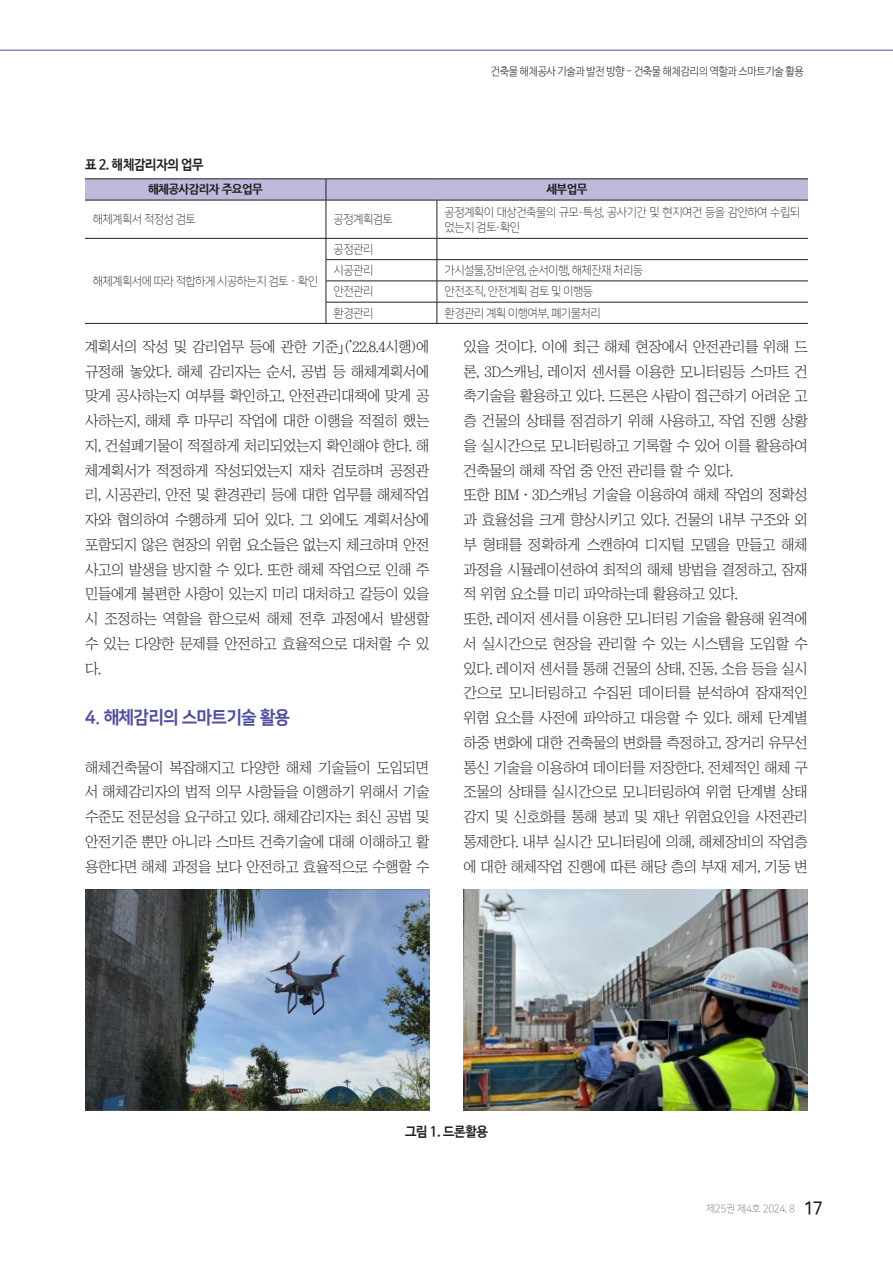
<style>
.page{position:relative;width:893px;height:1263px;background:#fff}
.page>*{position:absolute;margin:0;border:0;box-sizing:border-box;transform-origin:0 0}
._1{font:18px "Nanum Square EB";letter-spacing:-.04em;color:#504fa1;scale:.95 1}
.본문{font:14.7px/24.8px "Chosunilbo NM";letter-spacing:-.025em;color:#231f20;text-align:justify}
.그림제목{font:700 13.5px "Nanum Barun Gothic";letter-spacing:-.025em;color:#231f20;scale:.95 1}
.표본문{font:12px/15px "Nanum Square L";letter-spacing:-.05em;color:#231f20;scale:.95 1}
.표본문제목{font:800 12px "Nanum Gothic";letter-spacing:-.05em;color:#231f20;scale:.95 1}
.오른쪽_하시라{font:300 11.25px "Nanum Barun Gothic";letter-spacing:-.035em;color:#231f20;scale:.93 1}
.t1{font:10.5px "Nanum Square L";letter-spacing:-.025em;color:#6c6d70;scale:.95 1}
.s1{font-family:"Nanum Square B";font-size:18px;color:#231f20}
</style>
<div class="page">
<hr style="left:0;top:50px;width:893px;height:1px;background:#8781bd">
<svg style="left:85px;top:179px;width:723px;height:21px;background:#b8b5d5"></svg>
<hr style="left:437px;top:179px;width:371px;height:1px;background:#231f20">
<hr style="left:85px;top:200px;width:241px;height:1px;background:#231f20">
<hr style="left:326px;top:200px;width:111px;height:1px;background:#231f20">
<hr style="left:326px;top:200px;width:1px;height:38px;background:#231f20">
<hr style="left:437px;top:200px;width:371px;height:1px;background:#231f20">
<hr style="left:437px;top:200px;width:1px;height:38px;background:#231f20">
<hr style="left:85px;top:238px;width:241px;height:1px;background:#231f20">
<hr style="left:85px;top:323px;width:241px;height:1px;background:#231f20">
<hr style="left:326px;top:238px;width:111px;height:1px;background:#231f20">
<hr style="left:437px;top:238px;width:371px;height:1px;background:#231f20">
<hr style="left:326px;top:259px;width:111px;height:1px;background:#231f20">
<hr style="left:437px;top:259px;width:371px;height:1px;background:#231f20">
<hr style="left:326px;top:281px;width:111px;height:1px;background:#231f20">
<hr style="left:437px;top:281px;width:371px;height:1px;background:#231f20">
<hr style="left:326px;top:302px;width:111px;height:1px;background:#231f20">
<svg style="left:326px;top:239px;width:1px;height:84px"></svg>
<hr style="left:437px;top:302px;width:371px;height:1px;background:#231f20">
<svg style="left:437px;top:239px;width:1px;height:84px"></svg>
<hr style="left:326px;top:323px;width:111px;height:1px;background:#231f20">
<hr style="left:437px;top:323px;width:371px;height:1px;background:#231f20">
<img style="left:85px;top:889px;width:344px;height:221px">
<img style="left:463px;top:889px;width:345px;height:221px">
<p class="그림제목" style="left:85px;top:157px;width:126px">표 2. 해체감리자의 업무</p>
<p class="오른쪽_하시라" style="left:491px;top:66px;width:338px">건축물 해체공사 기술과 발전 방향 - 건축물 해체감리의 역할과 스마트기술 활용</p>
<p class="표본문제목" style="left:148px;top:183px;width:122px">해체공사감리자 주요업무</p>
<p class="표본문제목" style="left:546px;top:183px;width:45px">세부업무</p>
<p class="표본문" style="left:93px;top:212px;width:110px">해체계획서 적정성 검토</p>
<p class="표본문" style="left:334px;top:212px;width:64px">공정계획검토</p>
<p class="표본문" style="left:445px;top:204px;width:376px">공정계획이 대상건축물의 규모·특성, 공사기간 및 현지여건 등을 감안하여 수립되 었는지 검토·확인</p>
<p class="표본문" style="left:93px;top:274px;width:239px">해체계획서에 따라 적합하게 시공하는지 검토ㆍ확인</p>
<p class="표본문" style="left:334px;top:242px;width:43px">공정관리</p>
<p class="표본문" style="left:334px;top:263px;width:43px">시공관리</p>
<p class="표본문" style="left:445px;top:263px;width:211px">가시설물,장비운영, 순서이행, 해체잔재 처리등</p>
<p class="표본문" style="left:334px;top:284px;width:43px">안전관리</p>
<p class="표본문" style="left:445px;top:284px;width:158px">안전조직, 안전계획 검토 및 이행등</p>
<p class="표본문" style="left:334px;top:306px;width:43px">환경관리</p>
<p class="표본문" style="left:445px;top:306px;width:166px">환경관리 계획 이행여부, 폐기물처리</p>
<p class="본문" style="left:85px;top:334px;width:346px">계획서의 작성 및 감리업무 등에 관한 기준｣(’22.8.4시행)에 규정해 놓았다. 해체 감리자는 순서, 공법 등 해체계획서에 맞게 공사하는지 여부를 확인하고, 안전관리대책에 맞게 공 사하는지, 해체 후 마무리 작업에 대한 이행을 적절히 했는 지, 건설폐기물이 적절하게 처리되었는지 확인해야 한다. 해 체계획서가 적정하게 작성되었는지 재차 검토하며 공정관 리, 시공관리, 안전 및 환경관리 등에 대한 업무를 해체작업 자와 협의하여 수행하게 되어 있다. 그 외에도 계획서상에 포함되지 않은 현장의 위험 요소들은 없는지 체크하며 안전 사고의 발생을 방지할 수 있다. 또한 해체 작업으로 인해 주 민들에게 불편한 사항이 있는지 미리 대처하고 갈등이 있을 시 조정하는 역할을 함으로써 해체 전후 과정에서 발생할 수 있는 다양한 문제를 안전하고 효율적으로 대처할 수 있 다.</p>
<p class="_1" style="left:85px;top:707px;width:217px">4. 해체감리의 스마트기술 활용</p>
<p class="본문" style="left:85px;top:755px;width:346px">해체건축물이 복잡해지고 다양한 해체 기술들이 도입되면 서 해체감리자의 법적 의무 사항들을 이행하기 위해서 기술 수준도 전문성을 요구하고 있다. 해체감리자는 최신 공법 및 안전기준 뿐만 아니라 스마트 건축기술에 대해 이해하고 활 용한다면 해체 과정을 보다 안전하고 효율적으로 수행할 수</p>
<p class="본문" style="left:463px;top:334px;width:346px">있을 것이다. 이에 최근 해체 현장에서 안전관리를 위해 드 론, 3D스캐닝, 레이저 센서를 이용한 모니터링등 스마트 건 축기술을 활용하고 있다. 드론은 사람이 접근하기 어려운 고 층 건물의 상태를 점검하기 위해 사용하고, 작업 진행 상황 을 실시간으로 모니터링하고 기록할 수 있어 이를 활용하여 건축물의 해체 작업 중 안전 관리를 할 수 있다.</p>
<p class="본문" style="left:463px;top:483px;width:346px">또한 BIMㆍ3D스캐닝 기술을 이용하여 해체 작업의 정확성 과 효율성을 크게 향상시키고 있다. 건물의 내부 구조와 외 부 형태를 정확하게 스캔하여 디지털 모델을 만들고 해체 과정을 시뮬레이션하여 최적의 해체 방법을 결정하고, 잠재 적 위험 요소를 미리 파악하는데 활용하고 있다.</p>
<p class="본문" style="left:463px;top:606px;width:346px">또한, 레이저 센서를 이용한 모니터링 기술을 활용해 원격에 서 실시간으로 현장을 관리할 수 있는 시스템을 도입할 수 있다. 레이저 센서를 통해 건물의 상태, 진동, 소음 등을 실시 간으로 모니터링하고 수집된 데이터를 분석하여 잠재적인 위험 요소를 사전에 파악하고 대응할 수 있다. 해체 단계별 하중 변화에 대한 건축물의 변화를 측정하고, 장거리 유무선 통신 기술을 이용하여 데이터를 저장한다. 전체적인 해체 구 조물의 상태를 실시간으로 모니터링하여 위험 단계별 상태 감지 및 신호화를 통해 붕괴 및 재난 위험요인을 사전관리 통제한다. 내부 실시간 모니터링에 의해, 해체장비의 작업층 에 대한 해체작업 진행에 따른 해당 층의 부재 제거, 기둥 변</p>
<p class="그림제목" style="left:405px;top:1124px;width:89px">그림 1. 드론활용</p>
<p class="t1" style="left:706px;top:1203px;width:124px">제25권 제4호 2024. 8 <span class="s1">17</span></p>
</div>
